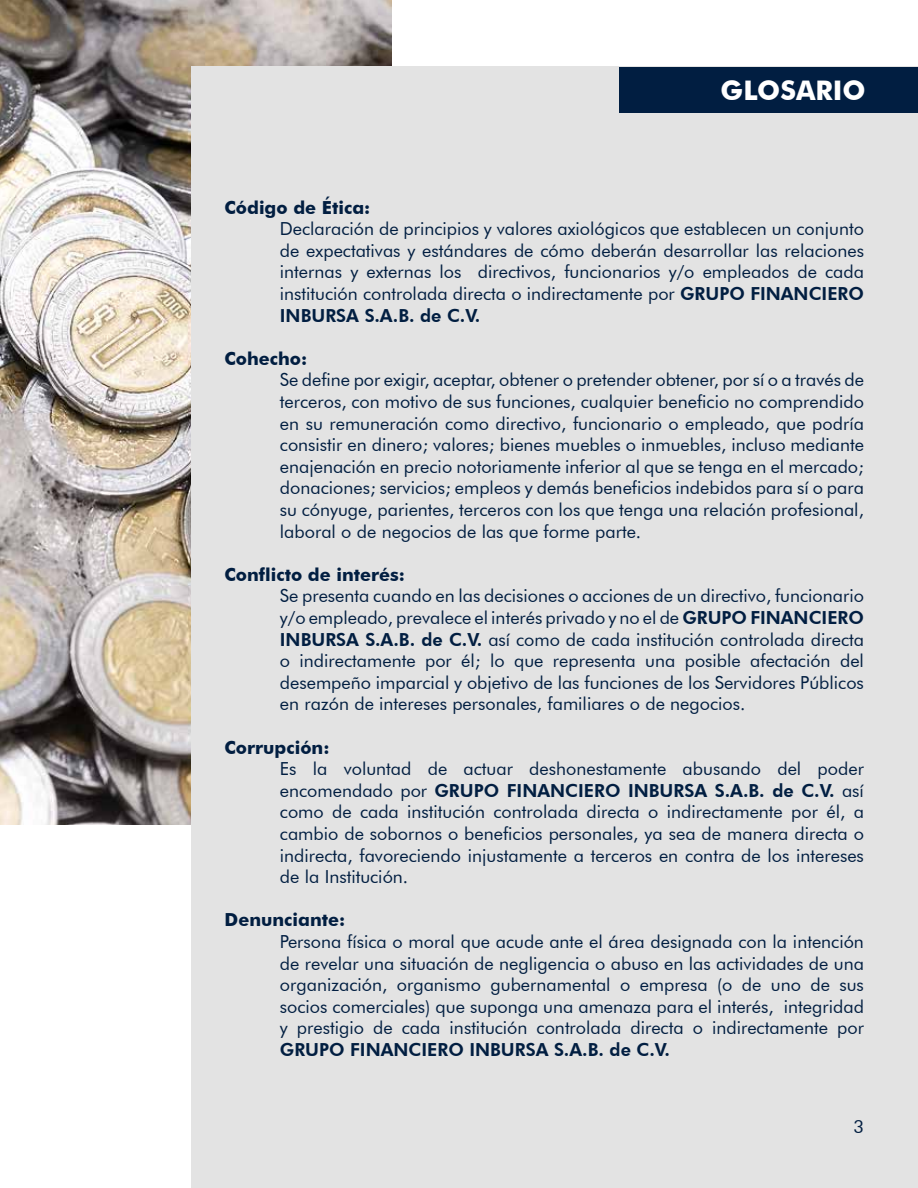
<style>
.page{position:relative;width:918px;height:1188px;background:#fff}
.page>*{position:absolute;margin:0;border:0;box-sizing:border-box;transform-origin:0 0}
.t1{font:700 27px "Futura BT";color:#fff}
.t2{font:18px/21.6px "Futura BT";color:#011e41;text-align:justify}
.t3{font:700 18px "Futura BT";color:#011e41}
.t4{font:800 18px "Futura BT";color:#011e41}
.s1{font-weight:800}
</style>
<div class="page">
<img style="left:0;top:0;width:391px;height:825px">
<div style="left:191px;top:66px;width:727px;height:1122px;background:#e3e3e3"></div>
<div style="left:619px;top:68px;width:299px;height:45px;background:#011e41"></div>
<h1 class="t1" style="left:721px;top:74px;width:147px">GLOSARIO</h1>
<p class="t3" style="left:225px;top:196px;width:147px">Código de Ética:</p>
<p class="t2" style="left:280px;top:218px;width:586px">Declaración de principios y valores axiológicos que establecen un conjunto de expectativas y estándares de cómo deberán desarrollar las relaciones internas y externas los directivos, funcionarios y/o empleados de cada institución controlada directa o indirectamente por <span class="s1">GRUPO FINANCIERO INBURSA S.A.B. de C.V.</span></p>
<p class="t3" style="left:225px;top:347px;width:84px">Cohecho:</p>
<p class="t2" style="left:280px;top:369px;width:586px">Se define por exigir, aceptar, obtener o pretender obtener, por sí o a través de terceros, con motivo de sus funciones, cualquier beneficio no comprendido en su remuneración como directivo, funcionario o empleado, que podría consistir en dinero; valores; bienes muebles o inmuebles, incluso mediante enajenación en precio notoriamente inferior al que se tenga en el mercado; donaciones; servicios; empleos y demás beneficios indebidos para sí o para su cónyuge, parientes, terceros con los que tenga una relación profesional, laboral o de negocios de las que forme parte.</p>
<p class="t3" style="left:225px;top:563px;width:182px">Conflicto de interés:</p>
<p class="t2" style="left:280px;top:585px;width:586px">Se presenta cuando en las decisiones o acciones de un directivo, funcionario y/o empleado, prevalece el interés privado y no el de <span class="s1">GRUPO FINANCIERO INBURSA S.A.B. de C.V.</span> así como de cada institución controlada directa o indirectamente por él; lo que representa una posible afectación del desempeño imparcial y objetivo de las funciones de los Servidores Públicos en razón de intereses personales, familiares o de negocios.</p>
<p class="t3" style="left:225px;top:736px;width:106px">Corrupción:</p>
<p class="t2" style="left:280px;top:758px;width:586px">Es la voluntad de actuar deshonestamente abusando del poder encomendado por <span class="s1">GRUPO FINANCIERO INBURSA S.A.B. de C.V.</span> así como de cada institución controlada directa o indirectamente por él, a cambio de sobornos o beneficios personales, ya sea de manera directa o indirecta, favoreciendo injustamente a terceros en contra de los intereses de la Institución.</p>
<p class="t3" style="left:225px;top:909px;width:122px">Denunciante:</p>
<p class="t2" style="left:280px;top:931px;width:586px">Persona física o moral que acude ante el área designada con la intención de revelar una situación de negligencia o abuso en las actividades de una organización, organismo gubernamental o empresa (o de uno de sus socios comerciales) que suponga una amenaza para el interés, integridad y prestigio de cada institución controlada directa o indirectamente por</p>
<p class="t4" style="left:280px;top:1039px;width:392px">GRUPO FINANCIERO INBURSA S.A.B. de C.V.</p>
<p class="t2" style="left:853px;top:1116px;width:12px">3</p>
</div>
